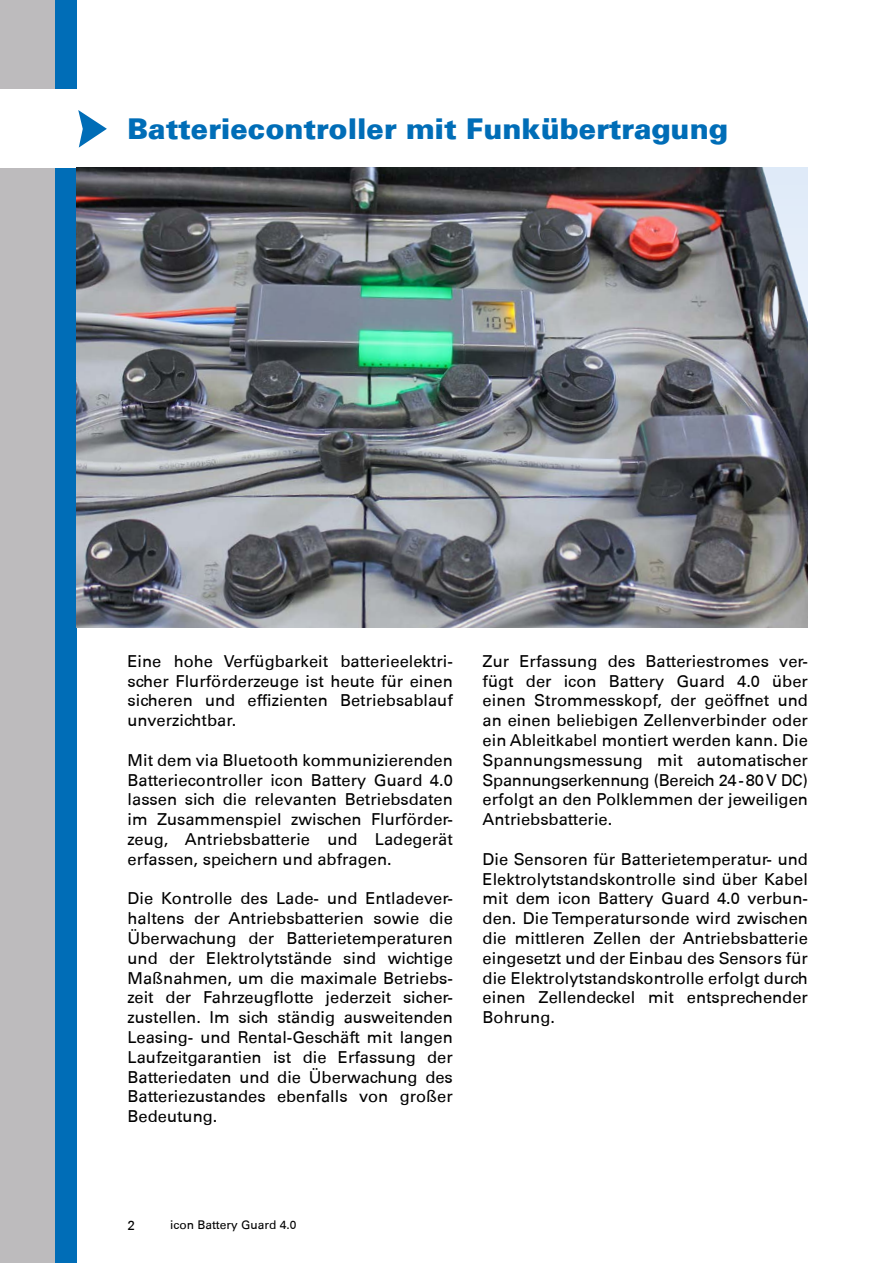
<style>
.page{position:relative;width:893px;height:1263px;background:#fff}
.page>*{position:absolute;margin:0;border:0;box-sizing:border-box;transform-origin:0 0}
.t1{font:900 28.5px "Univers";color:#006db7}
.t2{font:16.5px/19.8px "Univers 55 Roman";color:#000;text-align:justify}
.t3{font:13.5px "Univers 55 Roman";color:#000}
.t4{font:12px "Univers 55 Roman";color:#000}
</style>
<div class="page">
<div style="left:0;top:0;width:55px;height:1263px;background:#bdbbbd"></div>
<div style="left:55px;top:0;width:22px;height:1263px;background:#006db7"></div>
<div style="left:0;top:90px;width:102px;height:78px;background:#fff"></div>
<svg style="left:78px;top:110px;width:29px;height:38px"></svg>
<img style="left:77px;top:168px;width:731px;height:459px">
<h1 class="t1" style="left:128px;top:110px;width:602px">Batteriecontroller mit Funkübertragung</h1>
<p class="t2" style="left:128px;top:651px;width:327px">Eine hohe Verfügbarkeit batterieelektri&shy;scher Flurförderzeuge ist heute für einen sicheren und effizienten Betriebsablauf unverzichtbar.</p>
<p class="t2" style="left:128px;top:750px;width:327px">Mit dem via Bluetooth kommunizierenden Batteriecontroller icon Battery Guard 4.0 lassen sich die relevanten Betriebsdaten im Zusammenspiel zwischen Flurförder&shy;zeug, Antriebsbatterie und Ladegerät erfassen, speichern und abfragen.</p>
<p class="t2" style="left:128px;top:889px;width:327px">Die Kontrolle des Lade- und Entladever&shy;haltens der Antriebsbatterien sowie die Überwachung der Batterietemperaturen und der Elektrolytstände sind wichtige Maßnahmen, um die maximale Betriebs&shy;zeit der Fahrzeugflotte jederzeit sicher&shy;zustellen. Im sich ständig ausweitenden Leasing- und Rental-Geschäft mit langen Laufzeitgarantien ist die Erfassung der Batteriedaten und die Überwachung des Batteriezustandes ebenfalls von großer Bedeutung.</p>
<p class="t2" style="left:483px;top:651px;width:327px">Zur Erfassung des Batteriestromes ver&shy;fügt der icon Battery Guard 4.0 über einen Strommesskopf, der geöffnet und an einen beliebigen Zellenverbinder oder ein Ableitkabel montiert werden kann. Die Spannungsmessung mit automatischer Spannungserkennung (Bereich 24-80 V DC) erfolgt an den Polklemmen der jeweiligen Antriebsbatterie.</p>
<p class="t2" style="left:483px;top:849px;width:327px">Die Sensoren für Batterietemperatur- und Elektrolytstandskontrolle sind über Kabel mit dem icon Battery Guard 4.0 verbun&shy;den. Die Temperatursonde wird zwischen die mittleren Zellen der Antriebsbatterie eingesetzt und der Einbau des Sensors für die Elektrolytstandskontrolle erfolgt durch einen Zellendeckel mit entsprechender Bohrung.</p>
<p class="t3" style="left:128px;top:1217px;width:9px">2</p>
<p class="t4" style="left:170px;top:1217px;width:128px">icon Battery Guard 4.0</p>
</div>
